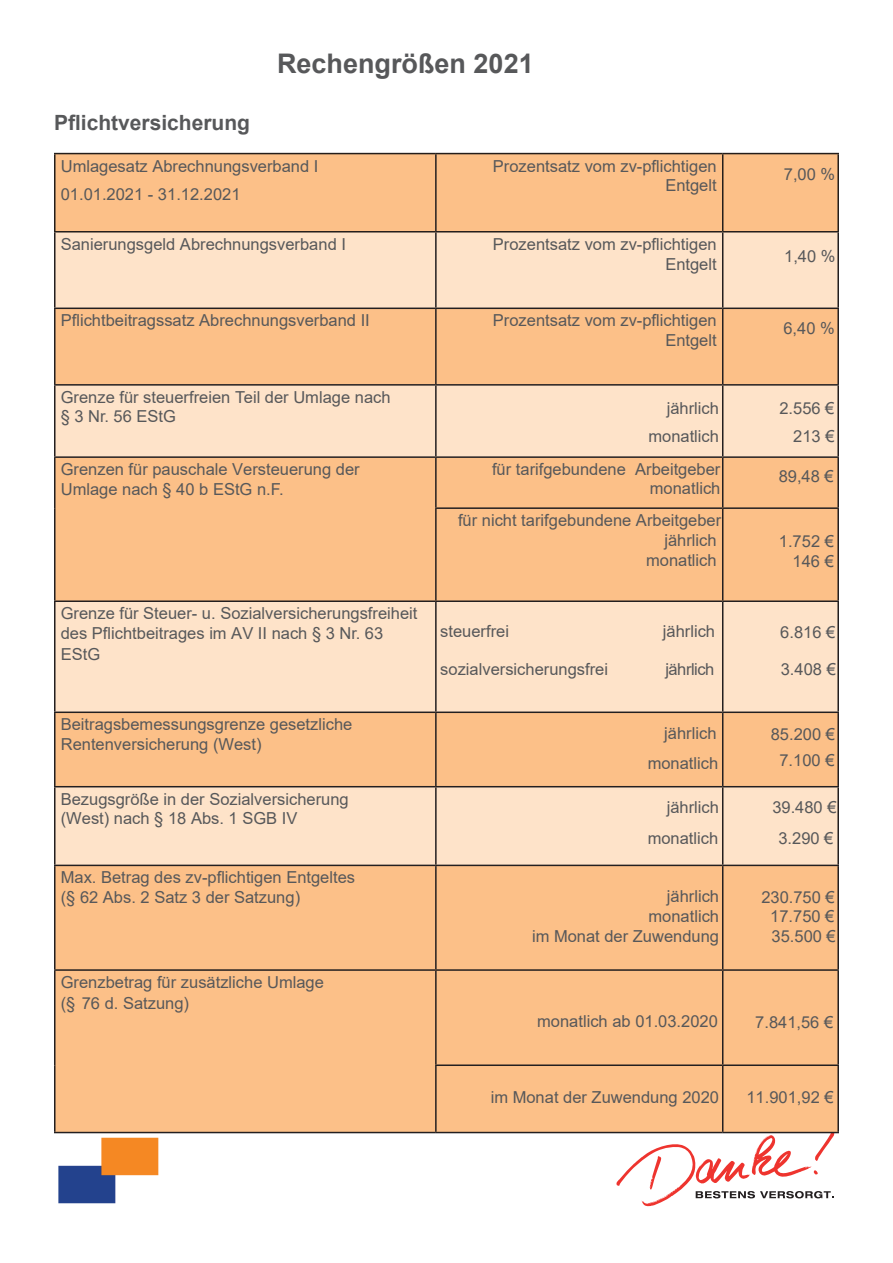
<style>
.page{position:relative;width:893px;height:1263px;background:#fff}
.page>*{position:absolute;margin:0;border:0;box-sizing:border-box;transform-origin:0 0}
.t1{font:700 27px "Arial";color:#57585a}
.t2{font:700 21px "Arial";color:#57585a}
.t3{font:16.5px/19.8px "Arial";color:#57585a;text-align:right}
.t4{font:16.5px "Arial";letter-spacing:-.03em;color:#57585a}
</style>
<div class="page">
<img style="left:58px;top:1137px;width:101px;height:67px">
<svg style="left:616px;top:1133px;width:218px;height:73px"></svg>
<div style="left:56px;top:154px;width:781px;height:978px;background:#fcc088"></div>
<svg style="left:56px;top:232px;width:781px;height:633px;background:#fcd1aa"></svg>
<hr style="left:435px;top:154px;width:2px;height:77px;background:#231f20">
<hr style="left:54px;top:232px;width:2px;height:76px;background:#231f20">
<hr style="left:435px;top:232px;width:2px;height:76px;background:#231f20">
<hr style="left:722px;top:232px;width:1px;height:76px;background:#231f20">
<hr style="left:837px;top:232px;width:2px;height:76px;background:#231f20">
<hr style="left:54px;top:308px;width:382px;height:1px;background:#231f20">
<hr style="left:54px;top:309px;width:2px;height:75px;background:#231f20">
<hr style="left:436px;top:308px;width:287px;height:1px;background:#231f20">
<hr style="left:435px;top:309px;width:2px;height:75px;background:#231f20">
<hr style="left:723px;top:308px;width:116px;height:1px;background:#231f20">
<hr style="left:722px;top:309px;width:1px;height:75px;background:#231f20">
<hr style="left:837px;top:309px;width:2px;height:75px;background:#231f20">
<hr style="left:54px;top:384px;width:382px;height:2px;background:#231f20">
<hr style="left:54px;top:386px;width:2px;height:70px;background:#231f20">
<hr style="left:436px;top:384px;width:287px;height:2px;background:#231f20">
<hr style="left:435px;top:386px;width:2px;height:70px;background:#231f20">
<hr style="left:723px;top:384px;width:116px;height:2px;background:#231f20">
<hr style="left:722px;top:386px;width:1px;height:70px;background:#231f20">
<hr style="left:837px;top:386px;width:2px;height:70px;background:#231f20">
<hr style="left:54px;top:456px;width:382px;height:2px;background:#231f20">
<hr style="left:54px;top:458px;width:2px;height:50px;background:#231f20">
<hr style="left:436px;top:456px;width:287px;height:2px;background:#231f20">
<hr style="left:435px;top:458px;width:2px;height:49px;background:#231f20">
<hr style="left:723px;top:456px;width:116px;height:2px;background:#231f20">
<hr style="left:722px;top:458px;width:1px;height:49px;background:#231f20">
<hr style="left:837px;top:458px;width:2px;height:49px;background:#231f20">
<hr style="left:54px;top:508px;width:2px;height:92px;background:#231f20">
<hr style="left:435px;top:507px;width:288px;height:2px;background:#231f20">
<hr style="left:435px;top:509px;width:2px;height:91px;background:#231f20">
<hr style="left:723px;top:507px;width:116px;height:2px;background:#231f20">
<hr style="left:722px;top:509px;width:1px;height:91px;background:#231f20">
<hr style="left:837px;top:509px;width:2px;height:91px;background:#231f20">
<hr style="left:54px;top:600px;width:382px;height:2px;background:#231f20">
<hr style="left:54px;top:602px;width:2px;height:109px;background:#231f20">
<hr style="left:436px;top:600px;width:287px;height:2px;background:#231f20">
<hr style="left:435px;top:602px;width:2px;height:109px;background:#231f20">
<hr style="left:723px;top:600px;width:116px;height:2px;background:#231f20">
<hr style="left:722px;top:602px;width:1px;height:109px;background:#231f20">
<hr style="left:837px;top:602px;width:2px;height:109px;background:#231f20">
<hr style="left:54px;top:711px;width:382px;height:2px;background:#231f20">
<hr style="left:54px;top:713px;width:2px;height:73px;background:#231f20">
<hr style="left:436px;top:711px;width:287px;height:2px;background:#231f20">
<hr style="left:435px;top:713px;width:2px;height:73px;background:#231f20">
<hr style="left:723px;top:711px;width:116px;height:2px;background:#231f20">
<hr style="left:722px;top:713px;width:1px;height:73px;background:#231f20">
<hr style="left:837px;top:713px;width:2px;height:73px;background:#231f20">
<hr style="left:54px;top:786px;width:382px;height:1px;background:#231f20">
<hr style="left:54px;top:787px;width:2px;height:78px;background:#231f20">
<hr style="left:436px;top:786px;width:287px;height:1px;background:#231f20">
<hr style="left:435px;top:787px;width:2px;height:78px;background:#231f20">
<hr style="left:723px;top:786px;width:116px;height:1px;background:#231f20">
<hr style="left:722px;top:787px;width:1px;height:78px;background:#231f20">
<hr style="left:837px;top:787px;width:2px;height:78px;background:#231f20">
<hr style="left:54px;top:865px;width:382px;height:1px;background:#231f20">
<hr style="left:54px;top:866px;width:2px;height:103px;background:#231f20">
<hr style="left:436px;top:865px;width:287px;height:1px;background:#231f20">
<hr style="left:435px;top:866px;width:2px;height:103px;background:#231f20">
<hr style="left:723px;top:865px;width:116px;height:1px;background:#231f20">
<hr style="left:722px;top:866px;width:1px;height:103px;background:#231f20">
<hr style="left:837px;top:866px;width:2px;height:103px;background:#231f20">
<hr style="left:54px;top:969px;width:382px;height:2px;background:#231f20">
<hr style="left:54px;top:971px;width:2px;height:94px;background:#231f20">
<hr style="left:436px;top:969px;width:287px;height:2px;background:#231f20">
<hr style="left:435px;top:971px;width:2px;height:93px;background:#231f20">
<hr style="left:723px;top:969px;width:116px;height:2px;background:#231f20">
<hr style="left:722px;top:971px;width:1px;height:93px;background:#231f20">
<hr style="left:837px;top:971px;width:2px;height:93px;background:#231f20">
<hr style="left:54px;top:1065px;width:2px;height:67px;background:#231f20">
<hr style="left:435px;top:1064px;width:288px;height:2px;background:#231f20">
<hr style="left:435px;top:1066px;width:2px;height:66px;background:#231f20">
<hr style="left:723px;top:1064px;width:116px;height:2px;background:#231f20">
<hr style="left:722px;top:1066px;width:1px;height:66px;background:#231f20">
<hr style="left:837px;top:1066px;width:2px;height:66px;background:#231f20">
<hr style="left:54px;top:1132px;width:382px;height:1px;background:#231f20">
<hr style="left:436px;top:1132px;width:287px;height:1px;background:#231f20">
<hr style="left:723px;top:1132px;width:116px;height:1px;background:#231f20">
<hr style="left:54px;top:153px;width:382px;height:1px;background:#241e1b">
<hr style="left:54px;top:154px;width:2px;height:77px;background:#241e1b">
<hr style="left:436px;top:153px;width:287px;height:1px;background:#241e1b">
<hr style="left:723px;top:153px;width:116px;height:1px;background:#241e1b">
<hr style="left:722px;top:154px;width:1px;height:77px;background:#241e1b">
<hr style="left:837px;top:154px;width:2px;height:77px;background:#241e1b">
<hr style="left:54px;top:231px;width:382px;height:1px;background:#241e1b">
<hr style="left:436px;top:231px;width:287px;height:1px;background:#241e1b">
<hr style="left:723px;top:231px;width:116px;height:1px;background:#241e1b">
<h1 class="t1" style="left:277px;top:45px;width:258px">Rechengrößen 2021</h1>
<p class="t2" style="left:54px;top:108px;width:198px">Pflichtversicherung</p>
<p class="t3" style="left:61px;top:151px;width:259px;line-height:28.3px;text-align:left">Umlagesatz Abrechnungsverband I<br>01.01.2021 - 31.12.2021</p>
<p class="t3" style="left:493px;top:156px;width:225px">Prozentsatz vom zv-pflichtigen<br>Entgelt</p>
<p class="t3" style="left:784px;top:164px;width:53px">7,00 %</p>
<p class="t3" style="left:61px;top:234px;width:287px">Sanierungsgeld Abrechnungsverband I</p>
<p class="t3" style="left:493px;top:234px;width:225px">Prozentsatz vom zv-pflichtigen<br>Entgelt</p>
<p class="t3" style="left:784px;top:247px;width:53px">1,40 %</p>
<p class="t3" style="left:61px;top:310px;width:311px">Pflichtbeitragssatz Abrechnungsverband II</p>
<p class="t3" style="left:493px;top:310px;width:225px">Prozentsatz vom zv-pflichtigen<br>Entgelt</p>
<p class="t3" style="left:783px;top:318px;width:53px">6,40 %</p>
<p class="t3" style="left:61px;top:387px;width:331px;line-height:18.9px;text-align:left">Grenze für steuerfreien Teil der Umlage nach § 3 Nr. 56 EStG</p>
<p class="t3" style="left:648px;top:394px;width:72px;line-height:27.6px">jährlich monatlich</p>
<p class="t3" style="left:779px;top:394px;width:57px;line-height:27.6px">2.556 €<br>213 €</p>
<p class="t3" style="left:61px;top:459px;width:300px;text-align:left">Grenzen für pauschale Versteuerung der<br>Umlage nach § 40 b EStG n.F.</p>
<p class="t3" style="left:492px;top:460px;width:230px;line-height:18.9px">für tarifgebundene Arbeitgeber monatlich</p>
<p class="t3" style="left:779px;top:466px;width:57px">89,48 €</p>
<p class="t3" style="left:458px;top:510px;width:265px">für nicht tarifgebundene Arbeitgeber jährlich<br>monatlich</p>
<p class="t3" style="left:779px;top:531px;width:57px">1.752 €<br>146 €</p>
<p class="t3" style="left:61px;top:603px;width:358px;line-height:20.2px;text-align:left">Grenze für Steuer- u. Sozialversicherungsfreiheit des Pflichtbeitrages im AV II nach § 3 Nr. 63<br>EStG</p>
<p class="t3" style="left:440px;top:621px;width:70px">steuerfrei</p>
<p class="t3" style="left:663px;top:621px;width:54px">jährlich</p>
<p class="t3" style="left:440px;top:659px;width:169px">sozialversicherungsfrei</p>
<p class="t4" style="left:665px;top:658px;width:50px">jährlich</p>
<p class="t3" style="left:780px;top:622px;width:57px">6.816 €</p>
<p class="t3" style="left:781px;top:659px;width:57px">3.408 €</p>
<p class="t3" style="left:61px;top:714px;width:293px;text-align:left">Beitragsbemessungsgrenze gesetzliche<br>Rentenversicherung (West)</p>
<p class="t3" style="left:648px;top:718px;width:72px;line-height:30px">jährlich monatlich</p>
<p class="t3" style="left:771px;top:721px;width:66px;line-height:26.1px;text-align:center">85.200 €<br>7.100 €</p>
<p class="t3" style="left:61px;top:789px;width:289px;text-align:left">Bezugsgröße in der Sozialversicherung (West) nach § 18 Abs. 1 SGB IV</p>
<p class="t3" style="left:648px;top:791px;width:73px;line-height:31.7px">jährlich monatlich</p>
<p class="t3" style="left:772px;top:792px;width:66px;line-height:30.8px;text-align:center">39.480 €<br>3.290 €</p>
<p class="t3" style="left:61px;top:867px;width:296px;text-align:left">Max. Betrag des zv-pflichtigen Entgeltes (§ 62 Abs. 2 Satz 3 der Satzung)</p>
<p class="t3" style="left:532px;top:886px;width:189px">jährlich<br>monatlich<br>im Monat der Zuwendung</p>
<p class="t3" style="left:770px;top:887px;width:67px;line-height:19.4px;text-align:justify;text-indent:-9px">230.750 € 17.750 € 35.500 €</p>
<p class="t3" style="left:61px;top:972px;width:265px;line-height:20.7px;text-align:left">Grenzbetrag für zusätzliche Umlage (§ 76 d. Satzung)</p>
<p class="t3" style="left:537px;top:1011px;width:182px">monatlich ab 01.03.2020</p>
<p class="t3" style="left:755px;top:1012px;width:79px">7.841,56 €</p>
<p class="t3" style="left:491px;top:1087px;width:230px">im Monat der Zuwendung 2020</p>
<p class="t3" style="left:746px;top:1087px;width:89px">11.901,92 €</p>
</div>
